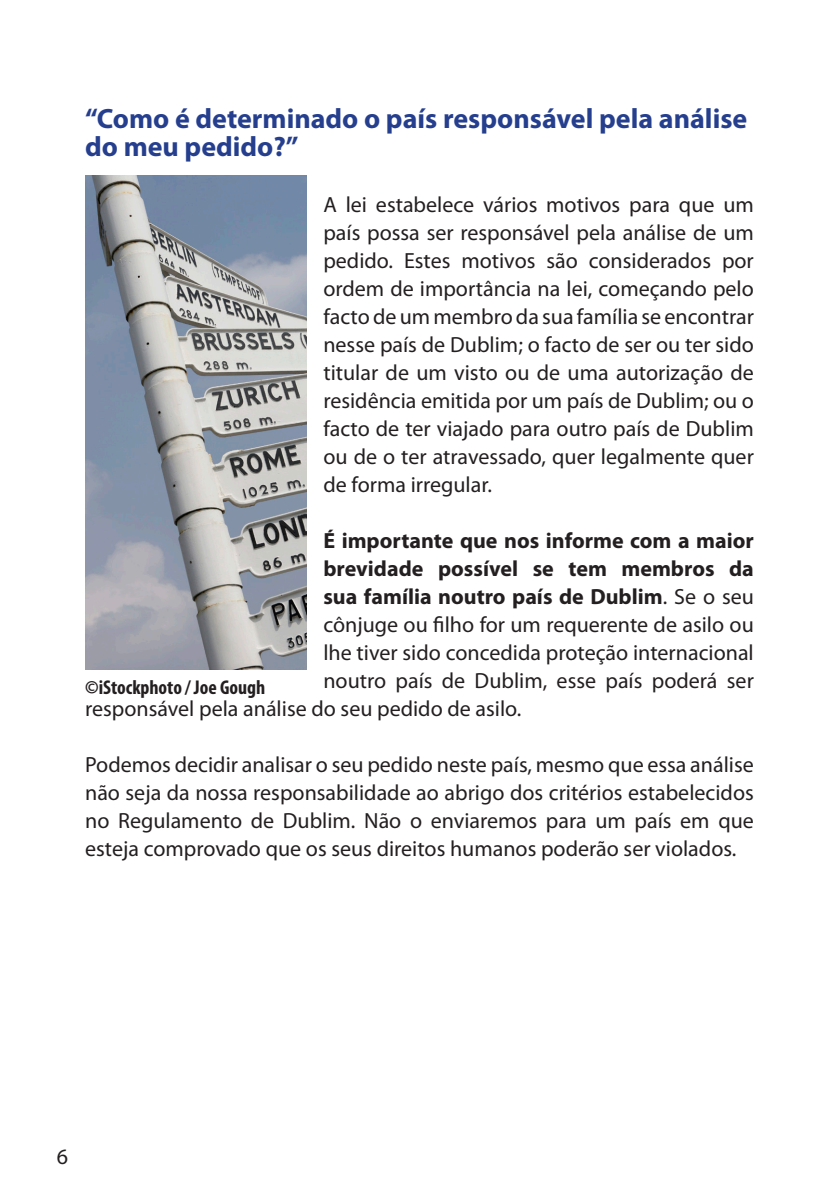
<style>
.page{position:relative;width:840px;height:1191px;background:#fff}
.page>*{position:absolute;margin:0;border:0;box-sizing:border-box;transform-origin:0 0}
.Default_question{font:700 28px/28px "Myriad Pro";color:#253f8e}
.Default{font:22px/28px "Myriad Pro";color:#231f20;text-align:justify}
.Default-2{font:700 22px "Myriad Pro";color:#231f20}
.Footnote_Text{font:700 condensed 20px "Myriad Pro";color:#231f20}
.s1{font-weight:400}
</style>
<div class="page">
<img style="left:85px;top:176px;width:221px;height:494px">
<p class="Default_question" style="left:85px;top:104px;width:663px">“Como é determinado o país responsável pela análise do meu pedido?”</p>
<p class="Default" style="left:323px;top:190px;width:432px">A lei estabelece vários motivos para que um país possa ser responsável pela análise de um pedido. Estes motivos são considerados por ordem de importância na lei, começando pelo facto de um membro da sua família se encontrar nesse país de Dublim; o facto de ser ou ter sido titular de um visto ou de uma autorização de residência emitida por um país de Dublim; ou o facto de ter viajado para outro país de Dublim ou de o ter atravessado, quer legalmente quer de forma irregular.</p>
<p class="Default-2" style="left:323px;top:526px;width:432px">É importante que nos informe com a maior</p>
<p class="Default-2" style="left:323px;top:554px;width:432px">brevidade possível se tem membros da</p>
<p class="Default-2" style="left:323px;top:582px;width:432px">sua família noutro país de Dublim<span class="s1">. Se o seu</span></p>
<p class="Default" style="left:323px;top:610px;width:431px">cônjuge ou filho for um requerente de asilo ou</p>
<p class="Default" style="left:323px;top:638px;width:431px">lhe tiver sido concedida proteção internacional</p>
<p class="Default" style="left:323px;top:666px;width:431px">noutro país de Dublim, esse país poderá ser</p>
<p class="Default" style="left:85px;top:694px;width:437px">responsável pela análise do seu pedido de asilo.</p>
<p class="Default" style="left:85px;top:750px;width:670px">Podemos decidir analisar o seu pedido neste país, mesmo que essa análise não seja da nossa responsabilidade ao abrigo dos critérios estabelecidos no Regulamento de Dublim. Não o enviaremos para um país em que esteja comprovado que os seus direitos humanos poderão ser violados.</p>
<p class="Footnote_Text" style="left:85px;top:674px;width:182px">©iStockphoto / Joe Gough</p>
<p class="Default" style="left:57px;top:1142px;width:13px">6</p>
</div>
